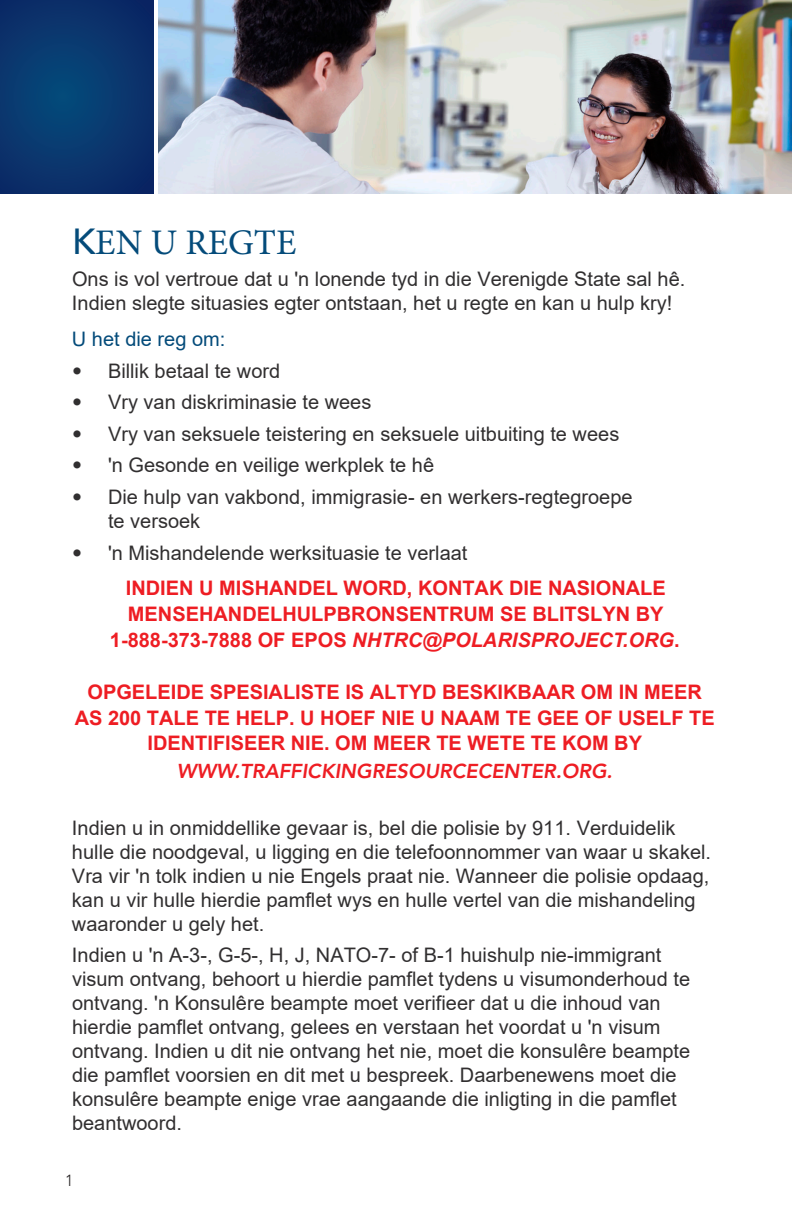
<style>
.page{position:relative;width:792px;height:1224px;background:#fff}
.page>*{position:absolute;margin:0;border:0;box-sizing:border-box;transform-origin:0 0}
.t1{font:36px "Minion Pro";color:#044b7a}
.t2{font:20px/24px "Arial";color:#312f30}
.t3{font:700 20px/26px "Arial";color:#ee1d23;text-align:center}
.t4{font:italic 800 20px "Avenir";color:#ee1d23}
.t5{font:20px "Arial";color:#044b7a}
.t6{font:300 16px "Avenir";color:#231f20}
.s1{font-family:"Avenir";font-weight:500}
.s2{font-family:"Avenir";font-weight:300}
.s3{font-style:italic}
</style>
<div class="page">
<svg style="left:0;top:0;width:154px;height:194px;background:#09356d"></svg>
<img style="left:158px;top:0;width:634px;height:194px">
<p class="t1" style="left:72px;top:218px;width:226px"><span class="s1">K</span>EN U REGTE</p>
<p class="t2" style="left:72px;top:267px;width:615px">Ons is vol vertroue dat u 'n lonende tyd in die Verenigde State sal hê.<br>Indien slegte situasies egter ontstaan, het u regte en kan u hulp kry!</p>
<p class="t5" style="left:72px;top:325px;width:155px">U het die reg om:</p>
<p class="t2" style="left:72px;top:359px;width:210px"><span class="s2">•</span> Billik betaal te word</p>
<p class="t2" style="left:72px;top:390px;width:301px"><span class="s2">•</span> Vry van diskriminasie te wees</p>
<p class="t2" style="left:72px;top:422px;width:549px"><span class="s2">•</span> Vry van seksuele teistering en seksuele uitbuiting te wees</p>
<p class="t2" style="left:72px;top:453px;width:364px"><span class="s2">•</span> 'n Gesonde en veilige werkplek te hê</p>
<p class="t2" style="left:108px;top:485px;width:526px;text-indent:-36px"><span class="s2">•</span> Die hulp van vakbond, immigrasie- en werkers-regtegroepe te versoek</p>
<p class="t2" style="left:72px;top:540px;width:397px"><span class="s2">•</span> 'n Mishandelende werksituasie te verlaat</p>
<p class="t3" style="left:110px;top:575px;width:571px">INDIEN U MISHANDEL WORD, KONTAK DIE NASIONALE<br>MENSEHANDELHULPBRONSENTRUM SE BLITSLYN BY<br>1-888-373-7888 OF EPOS <span class="s3">NHTRC@POLARISPROJECT.ORG</span>.</p>
<p class="t3" style="left:75px;top:679px;width:642px">OPGELEIDE SPESIALISTE IS ALTYD BESKIKBAAR OM IN MEER<br>AS 200 TALE TE HELP. U HOEF NIE U NAAM TE GEE OF USELF TE<br>IDENTIFISEER NIE. OM MEER TE WETE TE KOM BY</p>
<p class="t4" style="left:177px;top:759px;width:437px">WWW.TRAFFICKINGRESOURCECENTER.ORG.</p>
<p class="t2" style="left:72px;top:815px;width:641px">Indien u in onmiddellike gevaar is, bel die polisie by 911. Verduidelik hulle die noodgeval, u ligging en die telefoonnommer van waar u skakel.<br>Vra vir 'n tolk indien u nie Engels praat nie. Wanneer die polisie opdaag, kan u vir hulle hierdie pamflet wys en hulle vertel van die mishandeling waaronder u gely het.</p>
<p class="t2" style="left:72px;top:943px;width:620px">Indien u 'n A-3-, G-5-, H, J, NATO-7- of B-1 huishulp nie-immigrant visum ontvang, behoort u hierdie pamflet tydens u visumonderhoud te ontvang. 'n Konsulêre beampte moet verifieer dat u die inhoud van hierdie pamflet ontvang, gelees en verstaan het voordat u 'n visum ontvang. Indien u dit nie ontvang het nie, moet die konsulêre beampte die pamflet voorsien en dit met u bespreek. Daarbenewens moet die konsulêre beampte enige vrae aangaande die inligting in die pamflet beantwoord.</p>
<p class="t6" style="left:65px;top:1171px;width:10px">1</p>
</div>
